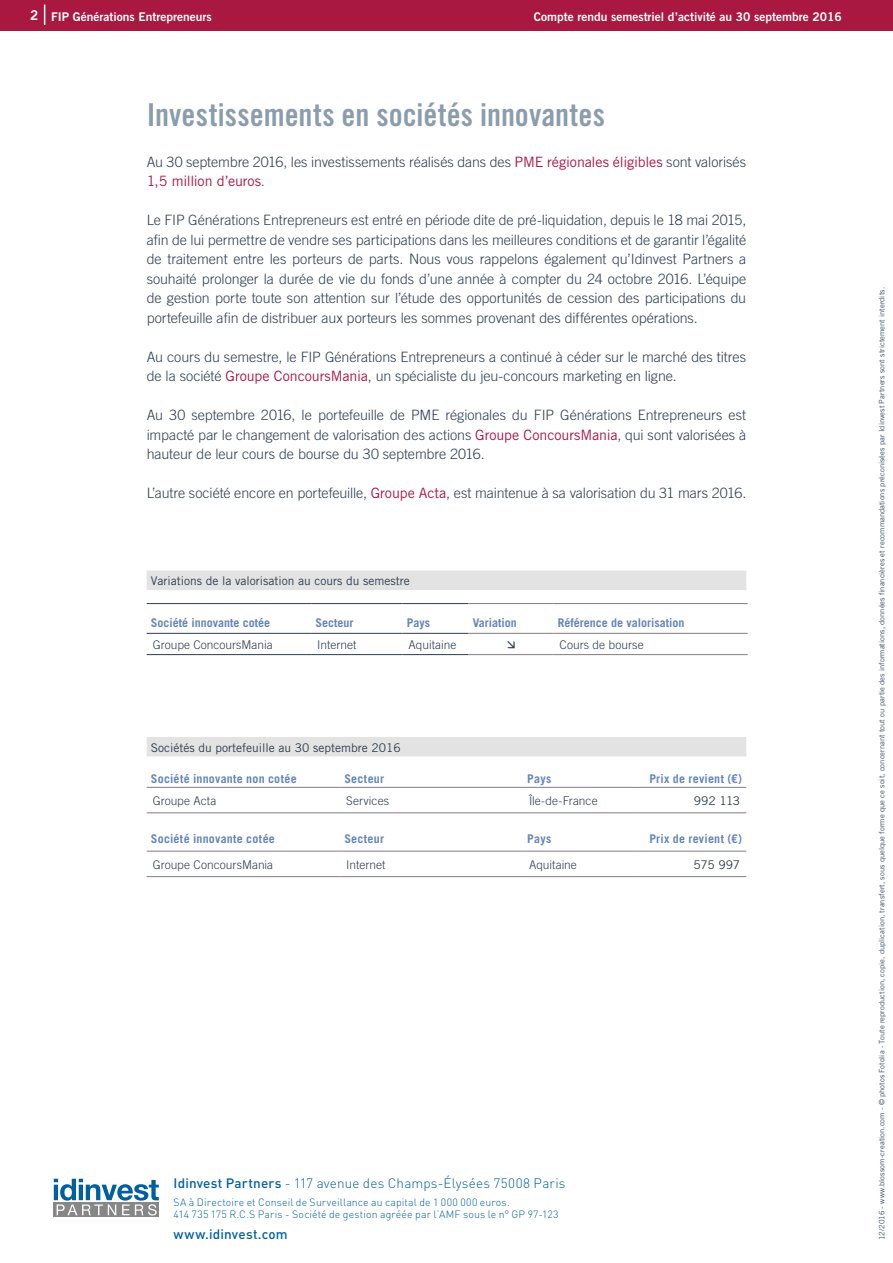
<style>
.page{position:relative;width:893px;height:1263px;background:#fff}
.page>*{position:absolute;margin:0;border:0;box-sizing:border-box;transform-origin:0 0}
.t1{font:31.5px "Trade Gothic LT Bold Cond Twenty";letter-spacing:.005em;color:#8b9dad}
.t2{font:300 14.25px/19.5px "Trade Gothic LT";letter-spacing:-.005em;color:#2f3d50}
.t3{font:300 13.5px "DIN Pro";letter-spacing:.015em;color:#005f9f}
.t4{font:500 13.5px "DIN Pro";letter-spacing:.01em;color:#005f9f}
.t5{font:700 12px "Trade Gothic LT";letter-spacing:.015em;color:#6585b7}
.t6{font:300 12px "Trade Gothic LT";color:#2f3d50}
.t7{font:12px "Trade Gothic LT";color:#2f3d50}
.t8{font:12px "Trade Gothic LT Bold Two";color:#fff}
.t9{font:300 10.5px/12.6px "DIN Pro";letter-spacing:.01em;color:#005f9f}
.t10{font:7.5px "Trade Gothic LT";letter-spacing:.01em;color:#3c4d68}
.s1{font-size:13.5px}
.s2{font-weight:400;color:#a91841}
.s3{font-weight:500}
</style>
<div class="page">
<div style="left:0;top:0;width:893px;height:31px;background:#a91841"></div>
<svg style="left:44px;top:5px;width:1px;height:20px"></svg>
<svg style="left:54px;top:1215px;width:105px;height:2px"></svg>
<svg style="left:54px;top:1179px;width:105px;height:36px"></svg>
<div style="left:147px;top:570px;width:599px;height:20px;background:#e3e3e4"></div>
<div style="left:147px;top:737px;width:599px;height:19px;background:#e3e3e4"></div>
<hr style="left:147px;top:603px;width:164px;height:1px;background:#2f3d50">
<hr style="left:311px;top:603px;width:92px;height:1px;background:#2f3d50">
<hr style="left:403px;top:603px;width:65px;height:1px;background:#2f3d50">
<hr style="left:147px;top:633px;width:164px;height:1px;background:#2f3d50">
<hr style="left:311px;top:633px;width:92px;height:1px;background:#2f3d50">
<hr style="left:403px;top:633px;width:65px;height:1px;background:#2f3d50">
<hr style="left:147px;top:654px;width:164px;height:1px;background:#2f3d50">
<hr style="left:311px;top:654px;width:92px;height:1px;background:#2f3d50">
<hr style="left:403px;top:654px;width:65px;height:1px;background:#2f3d50">
<hr style="left:468px;top:603px;width:85px;height:1px;background:#817e82">
<hr style="left:553px;top:603px;width:195px;height:1px;background:#817e82">
<hr style="left:468px;top:633px;width:85px;height:1px;background:#817e82">
<hr style="left:553px;top:633px;width:195px;height:1px;background:#817e82">
<hr style="left:468px;top:654px;width:85px;height:1px;background:#817e82">
<hr style="left:553px;top:654px;width:195px;height:1px;background:#817e82">
<hr style="left:147px;top:787px;width:193px;height:1px;background:#817e82">
<hr style="left:340px;top:787px;width:183px;height:1px;background:#817e82">
<hr style="left:523px;top:787px;width:115px;height:1px;background:#817e82">
<hr style="left:638px;top:787px;width:108px;height:1px;background:#817e82">
<hr style="left:147px;top:812px;width:193px;height:1px;background:#817e82">
<hr style="left:340px;top:812px;width:183px;height:1px;background:#817e82">
<hr style="left:523px;top:812px;width:115px;height:1px;background:#817e82">
<hr style="left:638px;top:812px;width:108px;height:1px;background:#817e82">
<hr style="left:147px;top:851px;width:193px;height:1px;background:#817e82">
<hr style="left:340px;top:851px;width:183px;height:1px;background:#817e82">
<hr style="left:523px;top:851px;width:115px;height:1px;background:#817e82">
<hr style="left:638px;top:851px;width:108px;height:1px;background:#817e82">
<hr style="left:147px;top:876px;width:193px;height:1px;background:#817e82">
<hr style="left:340px;top:876px;width:183px;height:1px;background:#817e82">
<hr style="left:523px;top:876px;width:115px;height:1px;background:#817e82">
<hr style="left:638px;top:876px;width:108px;height:1px;background:#817e82">
<p class="t8" style="left:30px;top:9px;width:183px"><span class="s1">2</span> FIP Générations Entrepreneurs</p>
<p class="t8" style="left:534px;top:9px;width:310px">Compte rendu semestriel d’activité au 30 septembre 2016</p>
<h1 class="t1" style="left:147px;top:96px;width:460px">Investissements en sociétés innovantes</h1>
<p class="t2" style="left:147px;top:152px;width:601px">Au 30 septembre 2016, les investissements réalisés dans des <span class="s2">PME régionales éligibles</span> sont valorisés<br><span class="s2">1,5 million d’euros</span>.</p>
<p class="t2" style="left:147px;top:210px;width:601px;text-align:justify">Le FIP Générations Entrepreneurs est entré en période dite de pré-liquidation, depuis le 18 mai 2015, afin de lui permettre de vendre ses participations dans les meilleures conditions et de garantir l’égalité de traitement entre les porteurs de parts. Nous vous rappelons également qu’Idinvest Partners a souhaité prolonger la durée de vie du fonds d’une année à compter du 24 octobre 2016. L’équipe de gestion porte toute son attention sur l’étude des opportunités de cession des participations du portefeuille afin de distribuer aux porteurs les sommes provenant des différentes opérations.</p>
<p class="t2" style="left:147px;top:347px;width:601px">Au cours du semestre, le FIP Générations Entrepreneurs a continué à céder sur le marché des titres de la société <span class="s2">Groupe ConcoursMania</span>, un spécialiste du jeu-concours marketing en ligne.</p>
<p class="t2" style="left:147px;top:405px;width:601px;text-align:justify">Au 30 septembre 2016, le portefeuille de PME régionales du FIP Générations Entrepreneurs est impacté par le changement de valorisation des actions <span class="s2">Groupe ConcoursMania</span>, qui sont valorisées à hauteur de leur cours de bourse du 30 septembre 2016.</p>
<p class="t2" style="left:147px;top:483px;width:601px">L’autre société encore en portefeuille, <span class="s2">Groupe Acta</span>, est maintenue à sa valorisation du 31 mars 2016.</p>
<p class="t7" style="left:151px;top:574px;width:260px">Variations de la valorisation au cours du semestre</p>
<p class="t5" style="left:151px;top:616px;width:121px">Société innovante cotée</p>
<p class="t5" style="left:315px;top:616px;width:40px">Secteur</p>
<p class="t5" style="left:407px;top:616px;width:25px">Pays</p>
<p class="t5" style="left:473px;top:616px;width:46px">Variation</p>
<p class="t5" style="left:558px;top:616px;width:128px">Référence de valorisation</p>
<p class="t6" style="left:153px;top:637px;width:122px">Groupe ConcoursMania</p>
<p class="t6" style="left:317px;top:637px;width:41px">Internet</p>
<p class="t6" style="left:409px;top:637px;width:50px">Aquitaine</p>
<p class="t6" style="left:559px;top:637px;width:86px">Cours de bourse</p>
<p class="t7" style="left:151px;top:740px;width:251px">Sociétés du portefeuille au 30 septembre 2016</p>
<p class="t5" style="left:151px;top:771px;width:147px">Société innovante non cotée</p>
<p class="t5" style="left:344px;top:771px;width:41px">Secteur</p>
<p class="t5" style="left:527px;top:771px;width:26px">Pays</p>
<p class="t5" style="left:649px;top:771px;width:94px">Prix de revient (€)</p>
<p class="t6" style="left:153px;top:793px;width:65px">Groupe Acta</p>
<p class="t6" style="left:346px;top:793px;width:45px">Services</p>
<p class="t6" style="left:529px;top:793px;width:70px">Île-de-France</p>
<p class="t7" style="left:694px;top:793px;width:48px">992 113</p>
<p class="t5" style="left:151px;top:831px;width:125px">Société innovante cotée</p>
<p class="t5" style="left:344px;top:831px;width:41px">Secteur</p>
<p class="t5" style="left:527px;top:831px;width:26px">Pays</p>
<p class="t5" style="left:649px;top:831px;width:94px">Prix de revient (€)</p>
<p class="t6" style="left:153px;top:857px;width:122px">Groupe ConcoursMania</p>
<p class="t6" style="left:346px;top:857px;width:41px">Internet</p>
<p class="t6" style="left:529px;top:857px;width:49px">Aquitaine</p>
<p class="t7" style="left:693px;top:857px;width:48px">575 997</p>
<p class="t3" style="left:174px;top:1173px;width:393px"><span class="s3">Idinvest Partners</span> - 117 avenue des Champs-Élysées 75008 Paris</p>
<p class="t9" style="left:174px;top:1195px;width:386px">SA à Directoire et Conseil de Surveillance au capital de 1 000 000 euros.<br>414 735 175 R.C.S Paris - Société de gestion agréée par l’AMF sous le n° GP 97-123</p>
<p class="t4" style="left:174px;top:1223px;width:116px">www.idinvest.com</p>
<p class="t10" style="left:877px;top:1240px;width:955px;rotate:-90deg">12/2016 - www.blossom-creation.com - © photos Fotolia - Toute reproduction, copie, duplication, transfert, sous quelque forme que ce soit, concernant tout ou partie des informations, données financières et recommandations préconisées par Idinvest Partners sont strictement interdits.</p>
</div>
